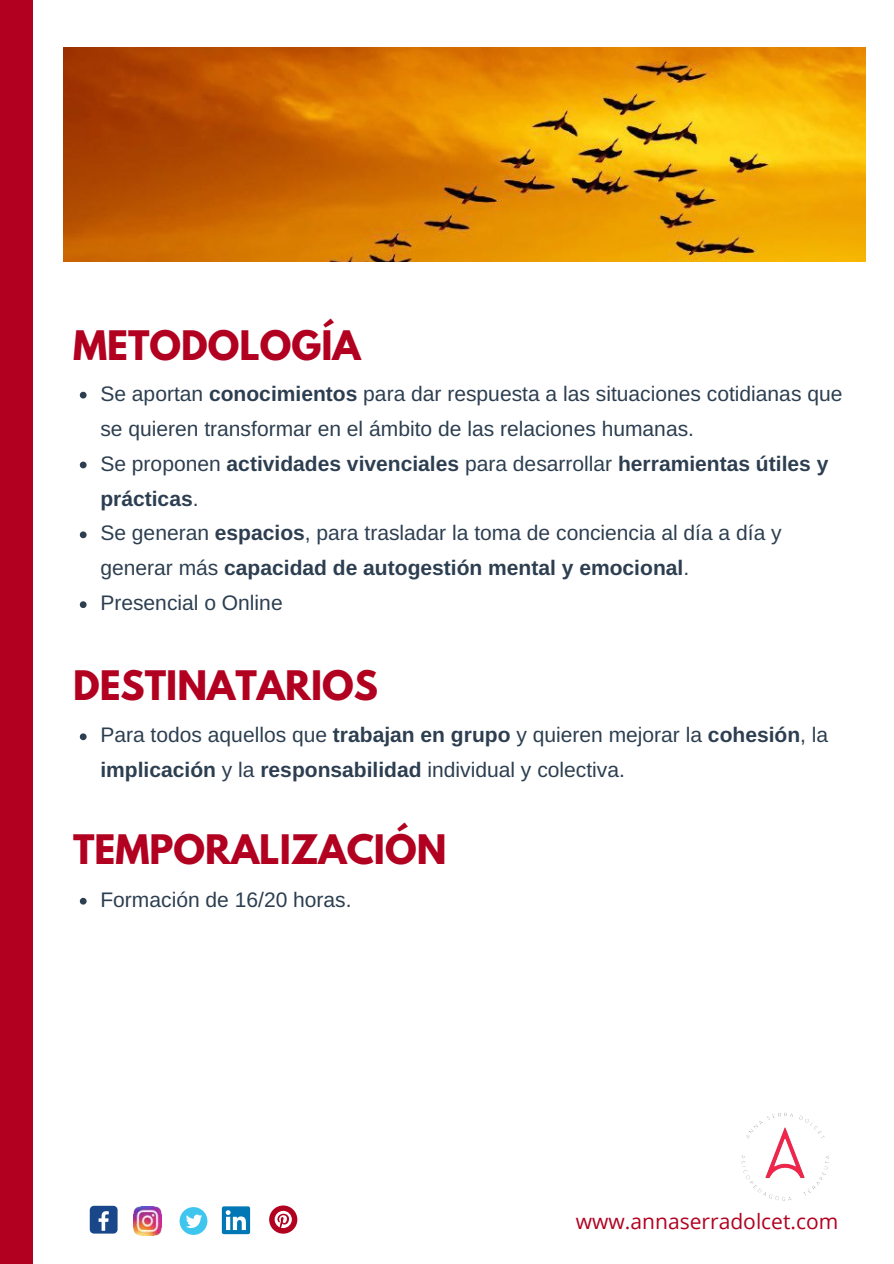
<style>
.page{position:relative;width:894px;height:1264px;background:#fff}
.page>*{position:absolute;margin:0;border:0;box-sizing:border-box;transform-origin:0 0}
.t1{font:700 36px "League Spartan";color:#b20020}
.t2{font:21px/35px "Arimo";color:#2c3e50}
.t3{font:21px "Open Sans";color:#b20020}
.s1{font-weight:700}
</style>
<div class="page">
<img style="left:63px;top:47px;width:802px;height:214px">
<div style="left:0;top:0;width:33px;height:1263px;background:#b20020"></div>
<svg style="left:80px;top:392px;width:7px;height:6px"></svg>
<svg style="left:80px;top:461px;width:7px;height:7px"></svg>
<svg style="left:80px;top:531px;width:7px;height:7px"></svg>
<svg style="left:80px;top:601px;width:7px;height:7px"></svg>
<svg style="left:80px;top:897px;width:7px;height:7px"></svg>
<svg style="left:80px;top:733px;width:7px;height:7px"></svg>
<div style="left:90px;top:1205px;width:27px;height:28px;background:#1a4789;border-radius:4px"></div>
<svg style="left:99px;top:1211px;width:10px;height:19px"></svg>
<img style="left:133px;top:1206px;width:28px;height:28px">
<div style="left:179px;top:1207px;width:28px;height:27px;background:#3fc6ee;border-radius:50%"></div>
<svg style="left:186px;top:1214px;width:16px;height:13px"></svg>
<div style="left:222px;top:1206px;width:28px;height:28px;background:#0177b5;border-radius:2px"></div>
<svg style="left:226px;top:1210px;width:20px;height:19px"></svg>
<div style="left:269px;top:1205px;width:28px;height:28px;background:#b20020;border-radius:50%"></div>
<svg style="left:274px;top:1210px;width:18px;height:17px"></svg>
<img style="left:741px;top:1112px;width:88px;height:89px">
<h1 class="t1" style="left:73px;top:327px;width:289px">METODOLOGÍA</h1>
<p class="t2" style="left:100px;top:376px;width:743px">Se aportan <span class="s1">conocimientos</span> para dar respuesta a las situaciones cotidianas que se quieren transformar en el ámbito de las relaciones humanas.<br>Se proponen <span class="s1">actividades vivenciales</span> para desarrollar <span class="s1">herramientas útiles y prácticas</span>.<br>Se generan <span class="s1">espacios</span>, para trasladar la toma de conciencia al día a día y generar más <span class="s1">capacidad de autogestión mental y emocional</span>.<br>Presencial o Online</p>
<h1 class="t1" style="left:73px;top:667px;width:306px">DESTINATARIOS</h1>
<p class="t2" style="left:100px;top:717px;width:729px">Para todos aquellos que <span class="s1">trabajan en grupo</span> y quieren mejorar la <span class="s1">cohesión</span>, la <span class="s1">implicación</span> y la <span class="s1">responsabilidad</span> individual y colectiva.</p>
<h1 class="t1" style="left:73px;top:832px;width:375px">TEMPORALIZACIÓN</h1>
<p class="t2" style="left:100px;top:882px;width:253px">Formación de 16/20 horas.</p>
<p class="t3" style="left:575px;top:1206px;width:264px">www.annaserradolcet.com</p>
</div>
